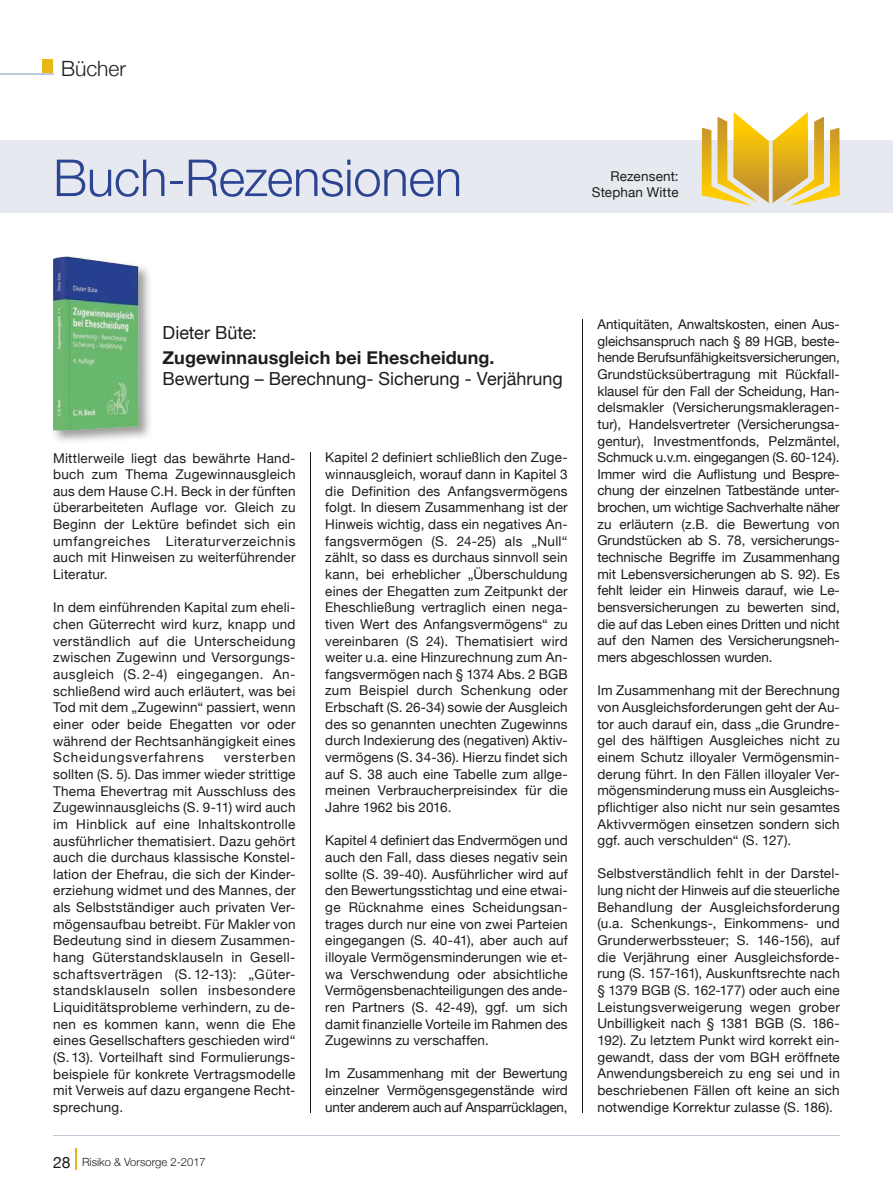
<style>
.page{position:relative;width:893px;height:1191px;background:#fff}
.page>*{position:absolute;margin:0;border:0;box-sizing:border-box;transform-origin:0 0}
.t1{font:300 51px "Helvetica Neue";letter-spacing:-.005em;color:#2c4491}
.t2{font:300 21px "Helvetica Neue";color:#1d1d1b}
.t3{font:18px "Helvetica Neue";color:#1d1d1b}
.t4{font:700 18px "Helvetica Neue";letter-spacing:.005em;color:#1d1d1b}
.t5{font:13.5px/16.6px "Helvetica Neue";letter-spacing:.01em;color:#1d1d1b;text-align:justify}
.t6{font:300 11.25px "Helvetica Neue";color:#1d1d1b}
.s1{font-weight:400;font-size:15.75px}
</style>
<div class="page">
<hr style="left:53px;top:1135px;width:787px;height:1px;background:#c1c9d9">
<svg style="left:75px;top:1148px;width:1px;height:21px"></svg>
<div style="left:43px;top:60px;width:10px;height:14px;background:#e8b718"></div>
<hr style="left:0;top:74px;width:53px;height:1px;background:#c1c9d9">
<div style="left:0;top:140px;width:893px;height:73px;background:#e6eaf0"></div>
<svg style="left:702px;top:112px;width:138px;height:93px"></svg>
<img style="left:53px;top:256px;width:97px;height:185px">
<img style="left:53px;top:257px;width:86px;height:173px">
<hr style="left:310px;top:452px;width:1px;height:660px;background:#1d1d1b">
<hr style="left:582px;top:319px;width:1px;height:793px;background:#1d1d1b">
<h2 class="t2" style="left:61px;top:51px;width:66px">Bücher</h2>
<h1 class="t1" style="left:53px;top:137px;width:410px">Buch-Rezensionen</h1>
<p class="t5" style="left:592px;top:168px;width:88px;text-align:right">Rezensent:<br>Stephan Witte</p>
<h3 class="t3" style="left:163px;top:319px;width:96px">Dieter Büte:</h3>
<h3 class="t4" style="left:163px;top:344px;width:333px">Zugewinnausgleich bei Ehescheidung.</h3>
<h3 class="t3" style="left:163px;top:366px;width:402px">Bewertung – Berechnung- Sicherung - Verjährung</h3>
<p class="t5" style="left:53px;top:450px;width:244px">Mittlerweile liegt das bewährte Hand&shy;buch zum Thema Zugewinnausgleich aus dem Hause C.H. Beck in der fünften überarbeiteten Auflage vor. Gleich zu Beginn der Lektüre befindet sich ein umfangreiches Literaturverzeichnis auch mit Hinweisen zu weiterführender Literatur.</p>
<p class="t5" style="left:53px;top:600px;width:244px">In dem einführenden Kapital zum eheli&shy;chen Güterrecht wird kurz, knapp und verständlich auf die Unterscheidung zwischen Zugewinn und Versorgungs&shy;ausgleich (S. 2-4) eingegangen. An&shy;schließend wird auch erläutert, was bei Tod mit dem „Zugewinn“ passiert, wenn einer oder beide Ehegatten vor oder während der Rechtsanhängigkeit eines Scheidungsverfahrens</p>
<p class="t5" style="left:53px;top:750px;width:244px;text-indent:171px">versterben sollten (S. 5). Das immer wieder strittige Thema Ehevertrag mit Ausschluss des Zugewinnausgleichs (S. 9-11) wird auch im Hinblick auf eine Inhaltskontrolle ausführlicher thematisiert. Dazu gehört auch die durchaus klassische Konstel&shy;lation der Ehefrau, die sich der Kinder&shy;erziehung widmet und des Mannes, der als Selbstständiger auch privaten Ver&shy;mögensaufbau betreibt. Für Makler von Bedeutung sind in diesem Zusammen&shy;hang Güterstandsklauseln in Gesell&shy;schaftsverträgen (S. 12-13): „Güter&shy;standsklauseln sollen insbesondere Liquiditätsprobleme verhindern, zu de&shy;nen es kommen kann, wenn die Ehe eines Gesellschafters geschieden wird“ (S. 13). Vorteilhaft sind Formulierungs&shy;beispiele für konkrete Vertragsmodelle mit Verweis auf dazu ergangene Recht&shy;sprechung.</p>
<p class="t6" style="left:53px;top:1152px;width:154px"><span class="s1">28</span> Risiko &amp; Vorsorge 2-2017</p>
<p class="t5" style="left:325px;top:450px;width:244px">Kapitel 2 definiert schließlich den Zuge&shy;winnausgleich, worauf dann in Kapitel 3 die Definition des Anfangsvermögens folgt. In diesem Zusammenhang ist der Hinweis wichtig, dass ein negatives An&shy;fangsvermögen (S. 24-25) als „Null“ zählt, so dass es durchaus sinnvoll sein kann, bei erheblicher „Überschuldung eines der Ehegatten zum Zeitpunkt der Eheschließung vertraglich einen nega&shy;tiven Wert des Anfangsvermögens“ zu vereinbaren (S 24). Thematisiert wird weiter u.a. eine Hinzurechnung zum An&shy;fangsvermögen nach § 1374 Abs. 2 BGB zum Beispiel durch Schenkung oder Erbschaft (S. 26-34) sowie der Ausgleich des so genannten unechten Zugewinns durch Indexierung des (negativen) Aktiv&shy;vermögens (S. 34-36). Hierzu findet sich auf S. 38 auch eine Tabelle zum allge&shy;meinen Verbraucherpreisindex für die Jahre 1962 bis 2016.</p>
<p class="t5" style="left:325px;top:833px;width:244px">Kapitel 4 definiert das Endvermögen und auch den Fall, dass dieses negativ sein sollte (S. 39-40). Ausführlicher wird auf den Bewertungsstichtag und eine etwai&shy;ge Rücknahme eines Scheidungsan&shy;trages durch nur eine von zwei Parteien eingegangen (S. 40-41), aber auch auf illoyale Vermögensminderungen wie et&shy;wa Verschwendung oder absichtliche Vermögensbenachteiligungen des ande&shy;ren Partners (S. 42-49), ggf. um sich damit finanzielle Vorteile im Rahmen des Zugewinns zu verschaffen.</p>
<p class="t5" style="left:325px;top:1066px;width:244px">Im Zusammenhang mit der Bewertung einzelner Vermögensgegenstände wird unter anderem auch auf Ansparrücklagen,</p>
<p class="t5" style="left:597px;top:316px;width:244px">Antiquitäten, Anwaltskosten, einen Aus&shy;gleichsanspruch nach § 89 HGB, beste&shy;hende Berufsunfähigkeitsversicherungen, Grundstücksübertragung mit Rückfall&shy;klausel für den Fall der Scheidung, Han&shy;delsmakler (Versicherungsmakleragen&shy;tur), Handelsvertreter (Versicherungsa&shy;gentur), Investmentfonds, Pelzmäntel, Schmuck u.v.m. eingegangen (S. 60-124).<br>Immer wird die Auflistung und Bespre&shy;chung der einzelnen Tatbestände unter&shy;brochen, um wichtige Sachverhalte näher zu erläutern (z.B. die Bewertung von Grundstücken ab S. 78, versicherungs&shy;technische Begriffe im Zusammenhang mit Lebensversicherungen ab S. 92). Es fehlt leider ein Hinweis darauf, wie Le&shy;bensversicherungen zu bewerten sind, die auf das Leben eines Dritten und nicht auf den Namen des Versicherungsneh&shy;mers abgeschlossen wurden.</p>
<p class="t5" style="left:597px;top:683px;width:244px">Im Zusammenhang mit der Berechnung von Ausgleichsforderungen geht der Au&shy;tor auch darauf ein, dass „die Grundre&shy;gel des hälftigen Ausgleiches nicht zu einem Schutz illoyaler Vermögensmin&shy;derung führt. In den Fällen illoyaler Ver&shy;mögensminderung muss ein Ausgleichs&shy;pflichtiger also nicht nur sein gesamtes Aktivvermögen einsetzen sondern sich ggf. auch verschulden“ (S. 127).</p>
<p class="t5" style="left:597px;top:866px;width:244px">Selbstverständlich fehlt in der Darstel&shy;lung nicht der Hinweis auf die steuerliche Behandlung der Ausgleichsforderung (u.a. Schenkungs-, Einkommens- und Grunderwerbssteuer; S. 146-156), auf die Verjährung einer Ausgleichsforde&shy;rung (S. 157-161), Auskunftsrechte nach § 1379 BGB (S. 162-177) oder auch eine Leistungsverweigerung wegen grober Unbilligkeit nach § 1381 BGB (S. 186- 192). Zu letztem Punkt wird korrekt ein&shy;gewandt, dass der vom BGH eröffnete Anwendungsbereich zu eng sei und in beschriebenen Fällen oft keine an sich notwendige Korrektur zulasse (S. 186).</p>
</div>
